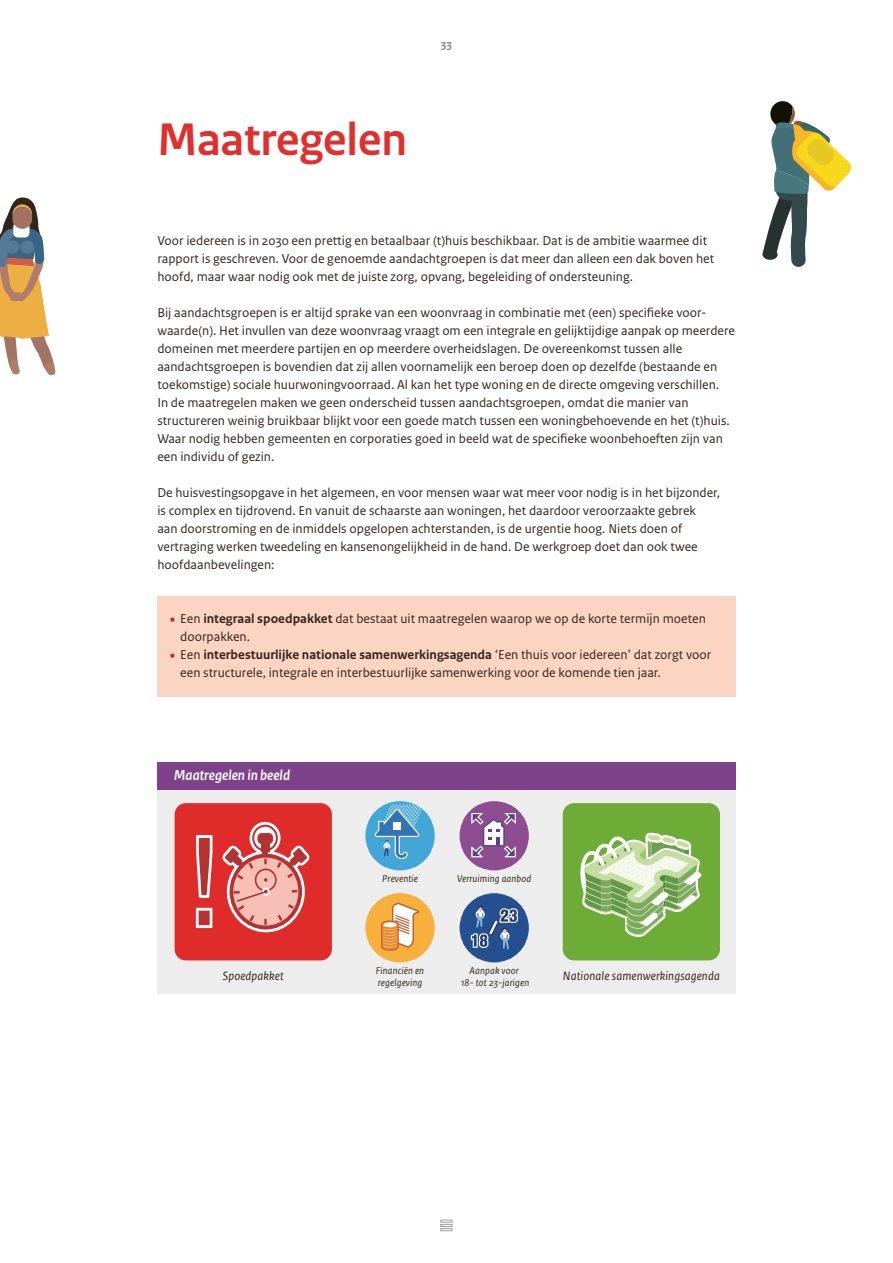
<style>
.page{position:relative;width:893px;height:1263px;background:#fff}
.page>*{position:absolute;margin:0;border:0;box-sizing:border-box;transform-origin:0 0}
.i-H-03_RO_Titel_Hoof{font:700 48px "Rijksoverheid Sans Heading";color:#e0302e}
.bijschriften_visuals{font:italic 700 15px "Rijksoverheid Sans Heading";color:#fff}
._10_RO_Broodtekst_Sa{font:13.5px/18px "Rijksoverheid Sans Text";color:#32261c}
.bijschriften_visuals-2{font:italic 12.75px "Rijksoverheid Sans Text";letter-spacing:.01em;color:#32261c}
.t1{font:700 12px "Rijksoverheid Sans Text";color:#8b8986}
.bijschriften_visuals-3{font:italic 10.5px/12px "Rijksoverheid Sans Text";letter-spacing:.01em;color:#32261c;text-align:center}
.s1{font-family:"Rijksoverheid Sans Heading";font-weight:700;font-size:18px;color:#ab3632}
.s2{font-weight:700}
</style>
<div class="page">
<svg style="left:762px;top:101px;width:90px;height:166px"></svg>
<svg style="left:0;top:197px;width:56px;height:178px"></svg>
<div style="left:10px;top:292px;width:11px;height:9px;background:#b07d6b;border-radius:3px"></div>
<div style="left:13px;top:222px;width:16px;height:16px;background:#fff;border-radius:5px"></div>
<div style="left:13px;top:207px;width:19px;height:22px;background:#a37163;border-radius:10px"></div>
<div style="left:157px;top:597px;width:579px;height:64px;background:#fbd4c3"></div>
<div style="left:157px;top:633px;width:579px;height:64px;background:#fbd4c3"></div>
<div style="left:157px;top:789px;width:579px;height:205px;background:#ededed"></div>
<div style="left:175px;top:803px;width:157px;height:157px;background:#df2b2a;border-radius:11px"></div>
<svg style="left:196px;top:835px;width:16px;height:93px"></svg>
<svg style="left:222px;top:822px;width:88px;height:110px"></svg>
<div style="left:563px;top:803px;width:157px;height:157px;background:#6dad37;border-radius:11px"></div>
<svg style="left:580px;top:833px;width:122px;height:104px"></svg>
<div style="left:365px;top:801px;width:70px;height:69px;background:#42a7da;border-radius:50%"></div>
<svg style="left:369px;top:804px;width:62px;height:63px"></svg>
<div style="left:460px;top:893px;width:69px;height:69px;background:#245297;border-radius:50%"></div>
<svg style="left:463px;top:896px;width:63px;height:63px"></svg>
<div style="left:460px;top:801px;width:69px;height:69px;background:#904d91;border-radius:50%"></div>
<svg style="left:463px;top:804px;width:63px;height:63px"></svg>
<svg style="left:365px;top:893px;width:70px;height:69px"></svg>
<svg style="left:369px;top:896px;width:62px;height:63px;background:#f1b869"></svg>
<svg style="left:382px;top:921px;width:16px;height:7px"></svg>
<svg style="left:382px;top:923px;width:16px;height:6px"></svg>
<div style="left:383px;top:922px;width:14px;height:5px;background:#fff;border-radius:50%"></div>
<div style="left:157px;top:762px;width:579px;height:27px;background:#7d428a"></div>
<svg style="left:441px;top:1220px;width:11px;height:11px"></svg>
<p class="i-H-03_RO_Titel_Hoof" style="left:157px;top:112px;width:251px">Maatregelen</p>
<p class="t1" style="left:441px;top:37px;width:13px">33</p>
<p class="_10_RO_Broodtekst_Sa" style="left:157px;top:232px;width:558px">Voor iedereen is in 2030 een prettig en betaalbaar (t)huis beschikbaar. Dat is de ambitie waarmee dit rapport is geschreven. Voor de genoemde aandachtgroepen is dat meer dan alleen een dak boven het hoofd, maar waar nodig ook met de juiste zorg, opvang, begeleiding of ondersteuning.</p>
<p class="_10_RO_Broodtekst_Sa" style="left:157px;top:304px;width:579px">Bij aandachtsgroepen is er altijd sprake van een woonvraag in combinatie met (een) specifieke voor-- waarde(n). Het invullen van deze woonvraag vraagt om een integrale en gelijktijdige aanpak op meerdere domeinen met meerdere partijen en op meerdere overheidslagen. De overeenkomst tussen alle aandachtsgroepen is bovendien dat zij allen voornamelijk een beroep doen op dezelfde (bestaande en toekomstige) sociale huurwoningvoorraad. Al kan het type woning en de directe omgeving verschillen.<br>In de maatregelen maken we geen onderscheid tussen aandachtsgroepen, omdat die manier van structureren weinig bruikbaar blijkt voor een goede match tussen een woningbehoevende en het (t)huis.<br>Waar nodig hebben gemeenten en corporaties goed in beeld wat de specifieke woonbehoeften zijn van een individu of gezin.</p>
<p class="_10_RO_Broodtekst_Sa" style="left:157px;top:484px;width:564px">De huisvestingsopgave in het algemeen, en voor mensen waar wat meer voor nodig is in het bijzonder, is complex en tijdrovend. En vanuit de schaarste aan woningen, het daardoor veroorzaakte gebrek<br>aan doorstroming en de inmiddels opgelopen achterstanden, is de urgentie hoog. Niets doen of vertraging werken tweedeling en kansenongelijkheid in de hand. De werkgroep doet dan ook twee hoofdaanbevelingen:</p>
<p class="_10_RO_Broodtekst_Sa" style="left:180px;top:610px;width:527px;text-indent:-10px"><span class="s1">•</span> Een <span class="s2">integraal spoedpakket</span> dat bestaat uit maatregelen waarop we op de korte termijn moeten doorpakken.</p>
<p class="_10_RO_Broodtekst_Sa" style="left:180px;top:646px;width:533px;text-indent:-10px"><span class="s1">•</span> Een <span class="s2">interbestuurlijke nationale samenwerkingsagenda</span> ‘Een thuis voor iedereen’ dat zorgt voor een structurele, integrale en interbestuurlijke samenwerking voor de komende tien jaar.</p>
<p class="bijschriften_visuals" style="left:174px;top:767px;width:117px">Maatregelen in beeld</p>
<p class="bijschriften_visuals-3" style="left:382px;top:872px;width:37px">Preventie</p>
<p class="bijschriften_visuals-3" style="left:457px;top:872px;width:76px">Verruiming aanbod</p>
<p class="bijschriften_visuals-3" style="left:461px;top:964px;width:70px">Aanpak voor<br>18- tot 23-jarigen</p>
<p class="bijschriften_visuals-3" style="left:376px;top:964px;width:50px;text-align:left">Financiën en regelgeving</p>
<p class="bijschriften_visuals-2" style="left:223px;top:969px;width:62px">Spoedpakket</p>
<p class="bijschriften_visuals-2" style="left:563px;top:969px;width:158px">Nationale samenwerkingsagenda</p>
</div>
